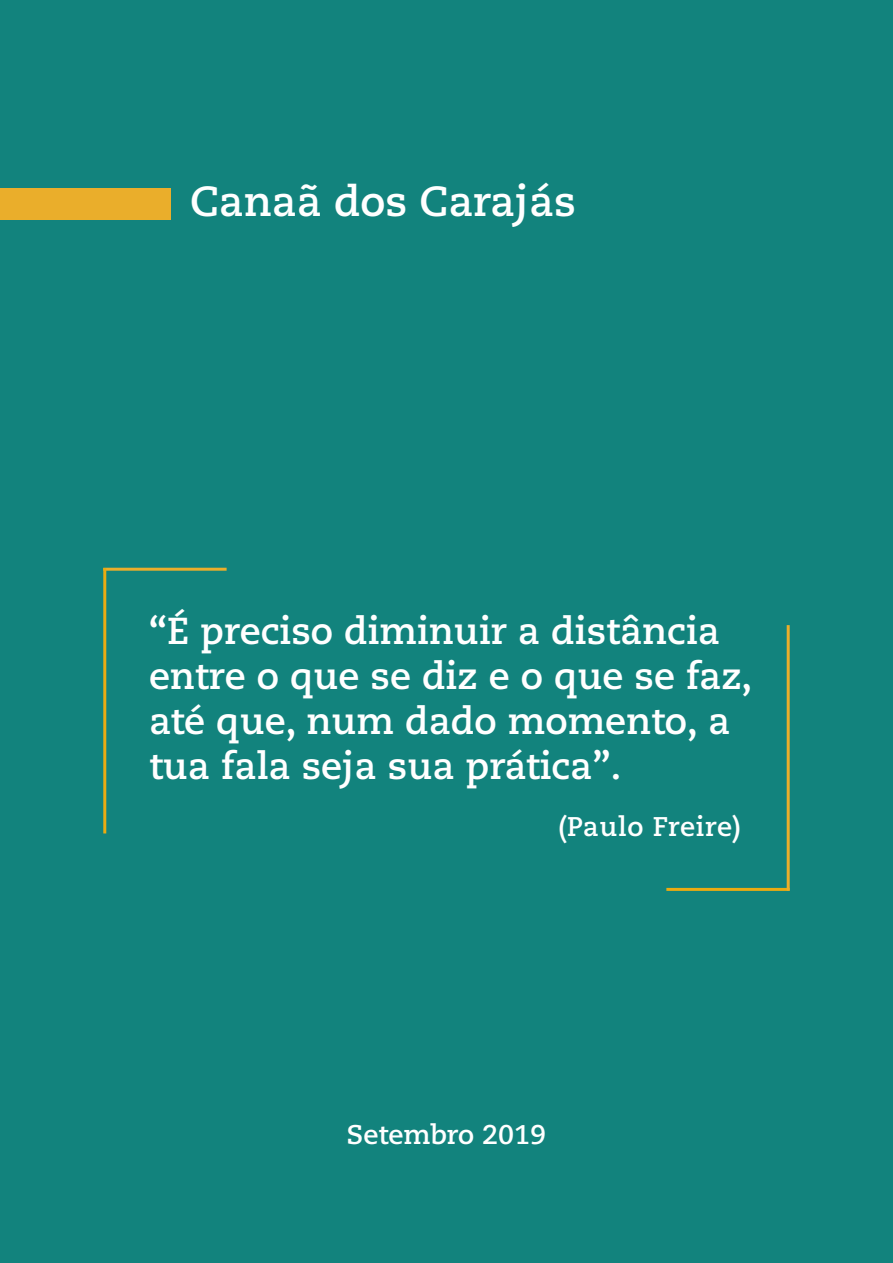
<style>
.page{position:relative;width:893px;height:1263px;background:#12837d}
.page>*{position:absolute;margin:0;border:0;box-sizing:border-box;transform-origin:0 0}
.t1{font:700 42px "Caecilia LT Std";color:#fff}
.t2{font:700 37.5px/45px "Caecilia LT Std";color:#fff}
.t3{font:700 27px "Caecilia LT Std";letter-spacing:.025em;color:#fff}
.t4{font:700 27px "Caecilia LT Std";color:#fff}
</style>
<div class="page">
<div style="left:0;top:189px;width:170px;height:31px;background:#eaae2b"></div>
<hr style="left:103px;top:568px;width:124px;height:3px;background:#eaae2b">
<hr style="left:103px;top:568px;width:3px;height:265px;background:#eaab11">
<hr style="left:666px;top:888px;width:124px;height:3px;background:#eaab11">
<hr style="left:787px;top:625px;width:3px;height:266px;background:#eaae2b">
<p class="t1" style="left:190px;top:177px;width:387px">Canaã dos Carajás</p>
<p class="t2" style="left:149px;top:609px;width:605px">“É preciso diminuir a distância entre o que se diz e o que se faz, até que, num dado momento, a tua fala seja sua prática”.</p>
<p class="t3" style="left:558px;top:811px;width:184px">(Paulo Freire)</p>
<p class="t4" style="left:347px;top:1119px;width:201px">Setembro 2019</p>
</div>
